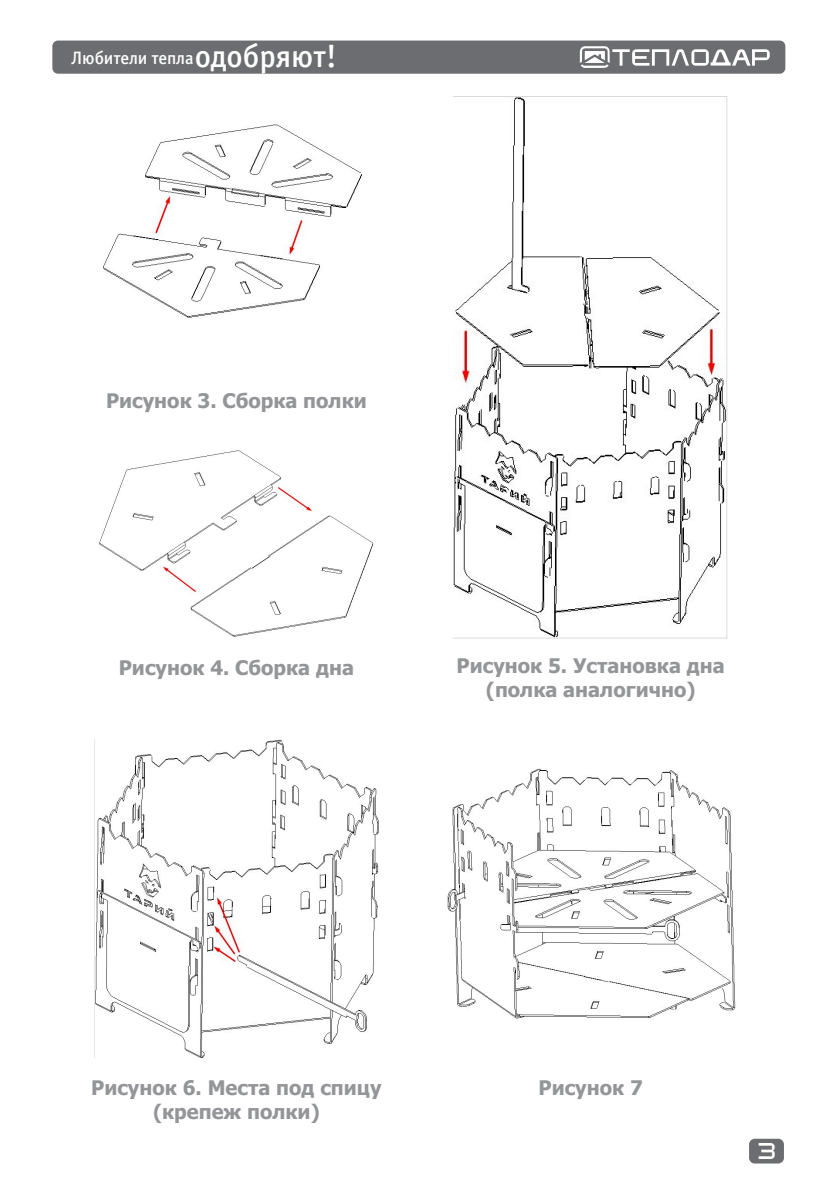
<style>
.page{position:relative;width:840px;height:1191px;background:#fff}
.page>*{position:absolute;margin:0;border:0;box-sizing:border-box;transform-origin:0 0}
.t1{font:700 20px "Tahoma";color:#939598}
.t2{font:18px "Officina Sans Medium C";letter-spacing:-.005em;color:#fff}
.t3{font:16px "teplodar";color:#fff}
.s1{font-size:32px}
</style>
<div class="page">
<div style="left:748px;top:1138px;width:35px;height:25px;background:#6c6d70;border-radius:6px"></div>
<div style="left:52px;top:41px;width:732px;height:33px;background:#6c6d70;border-radius:6px"></div>
<svg style="left:579px;top:46px;width:190px;height:22px"></svg>
<img style="left:103px;top:124px;width:259px;height:194px">
<img style="left:99px;top:450px;width:275px;height:187px">
<img style="left:453px;top:96px;width:274px;height:543px">
<img style="left:94px;top:739px;width:284px;height:318px">
<img style="left:447px;top:768px;width:289px;height:251px">
<p class="t2" style="left:71px;top:48px;width:267px">Любители тепла<span class="s1">одобряют!</span></p>
<p class="t1" style="left:106px;top:387px;width:262px">Рисунок 3. Сборка полки</p>
<p class="t1" style="left:119px;top:653px;width:236px">Рисунок 4. Сборка дна</p>
<p class="t1" style="left:456px;top:652px;width:269px">Рисунок 5. Установка дна</p>
<p class="t1" style="left:485px;top:676px;width:211px">(полка аналогично)</p>
<p class="t1" style="left:91px;top:1073px;width:292px">Рисунок 6. Места под спицу</p>
<p class="t1" style="left:153px;top:1097px;width:168px">(крепеж полки)</p>
<p class="t1" style="left:538px;top:1073px;width:106px">Рисунок 7</p>
<p class="t3" style="left:758px;top:1143px;width:18px">3</p>
</div>
